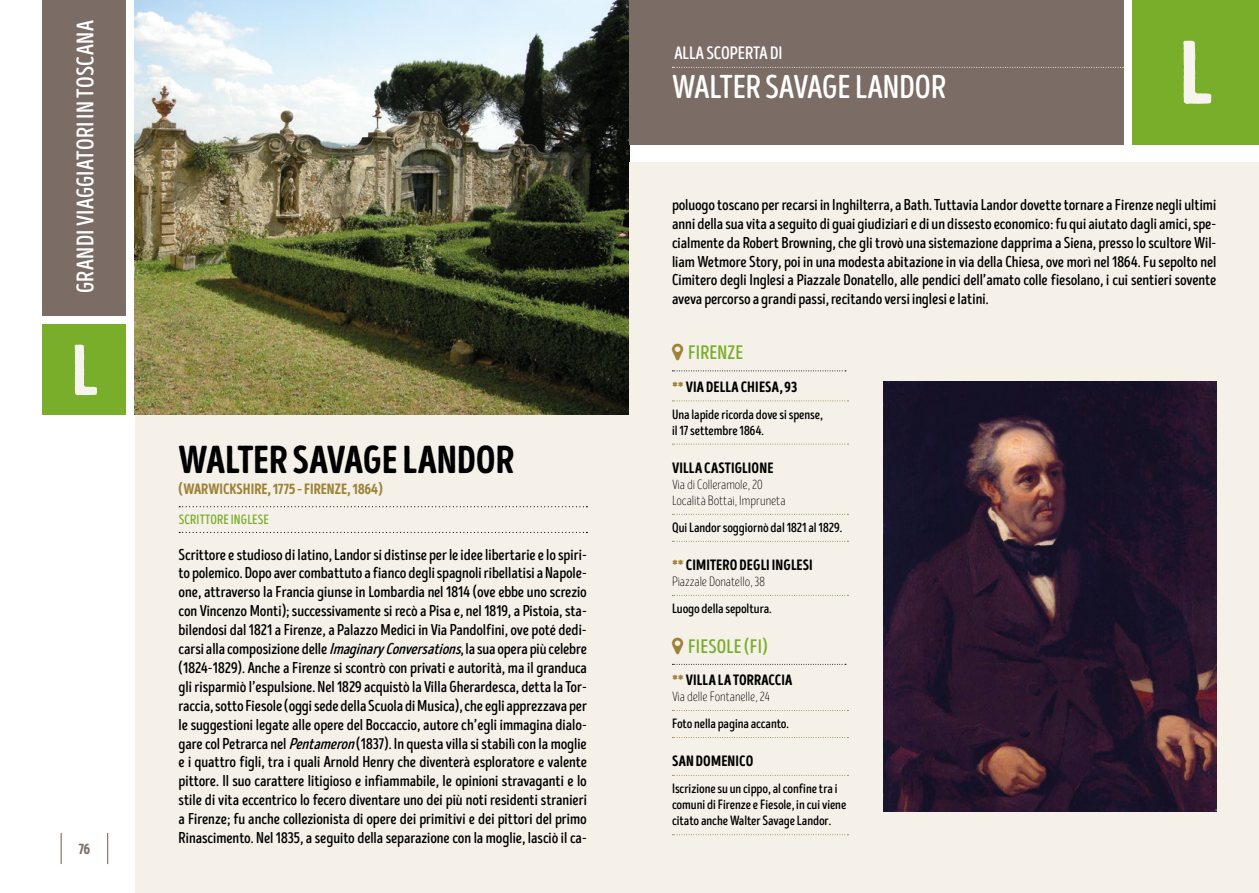
<style>
.page{position:relative;width:1259px;height:893px;background:#fff}
.page>*{position:absolute;margin:0;border:0;box-sizing:border-box;transform-origin:0 0}
.t1{font:90px "Intro Head HUC Base";color:#f7f4ed}
.t2{font:72px "Intro Head HUC Base";color:#f7f4ed}
.t3{font:39px "Intro Head HUC Base";color:#000}
.t4{font:33px "Intro Head BUC Base";color:#fff}
.t5{font:24px "Intro Head B Base";letter-spacing:.01em;color:#fff}
.t6{font:19.5px "Intro Head B Base";letter-spacing:.01em;color:#79ae2b}
.t7{font:18px "Intro Head BUC Base";color:#fff}
.t8{font:15.75px/18.9px "Intro Head B Base";letter-spacing:-.005em;color:#000;text-align:justify}
.t9{font:15px "Intro Head H Base";letter-spacing:.01em;color:#000}
.t10{font:15px "Intro Head HUC Base";color:#9d8338}
.t11{font:15px "Intro Head HUC Base";color:#7b6d66}
.t12{font:13.5px/16.2px "Intro Head B Base";letter-spacing:-.005em;color:#000}
.t13{font:13.5px/16.2px "Intro Head L Base";letter-spacing:-.005em;color:#000}
.t14{font:13.5px "Intro Head B Base";letter-spacing:.01em;color:#79ae2b}
.s1{font-style:italic}
.s2{color:#9d8338}
</style>
<div class="page">
<div style="left:43px;top:324px;width:83px;height:90px;background:#79ae2b"></div>
<div style="left:135px;top:0;width:494px;height:893px;background:#f5f1e9"></div>
<div style="left:43px;top:0;width:83px;height:316px;background:#7b6d66"></div>
<svg style="left:179px;top:506px;width:408px;height:1px"></svg>
<svg style="left:179px;top:532px;width:408px;height:1px"></svg>
<img style="left:135px;top:0;width:494px;height:414px">
<div style="left:1132px;top:0;width:127px;height:144px;background:#79ae2b"></div>
<div style="left:629px;top:162px;width:630px;height:731px;background:#f5f1e9"></div>
<div style="left:629px;top:0;width:495px;height:144px;background:#7b6d66"></div>
<svg style="left:672px;top:67px;width:452px;height:1px"></svg>
<svg style="left:672px;top:371px;width:174px;height:1px"></svg>
<svg style="left:672px;top:401px;width:176px;height:1px"></svg>
<svg style="left:672px;top:444px;width:176px;height:1px"></svg>
<svg style="left:672px;top:514px;width:176px;height:1px"></svg>
<svg style="left:672px;top:541px;width:176px;height:1px"></svg>
<svg style="left:672px;top:595px;width:176px;height:1px"></svg>
<svg style="left:672px;top:664px;width:174px;height:1px"></svg>
<svg style="left:672px;top:710px;width:176px;height:1px"></svg>
<svg style="left:672px;top:737px;width:176px;height:1px"></svg>
<svg style="left:672px;top:775px;width:176px;height:1px"></svg>
<svg style="left:672px;top:834px;width:176px;height:1px"></svg>
<img style="left:883px;top:382px;width:333px;height:429px">
<hr style="left:61px;top:833px;width:1px;height:31px;background:#7b6d66">
<hr style="left:107px;top:833px;width:1px;height:31px;background:#7b6d66">
<h3 class="t5" style="left:71px;top:293px;width:274px;rotate:-90deg">GRANDI VIAGGIATORI IN TOSCANA</h3>
<h2 class="t2" style="left:71px;top:327px;width:28px">L</h2>
<p class="t11" style="left:79px;top:840px;width:13px">76</p>
<h3 class="t3" style="left:179px;top:436px;width:337px">WALTER SAVAGE LANDOR</h3>
<p class="t10" style="left:179px;top:480px;width:206px">(WARWICKSHIRE, 1775 – FIRENZE, 1864)</p>
<p class="t14" style="left:179px;top:512px;width:92px">SCRITTORE INGLESE</p>
<p class="t8" style="left:179px;top:545px;width:410px">Scrittore e studioso di latino, Landor si distinse per le idee libertarie e lo spiri&shy;to polemico. Dopo aver combattuto a fianco degli spagnoli ribellatisi a Napole&shy;one, attraverso la Francia giunse in Lombardia nel 1814 (ove ebbe uno screzio con Vincenzo Monti); successivamente si recò a Pisa e, nel 1819, a Pistoia, sta&shy;bilendosi dal 1821 a Firenze, a Palazzo Medici in Via Pandolfini, ove poté dedi&shy;carsi alla composizione delle <span class="s1">ImaginaryConversations</span>, la sua opera più celebre (1824-1829). Anche a Firenze si scontrò con privati e autorità, ma il granduca gli risparmiò l’espulsione. Nel 1829 acquistò la Villa Gherardesca, detta la Tor&shy;raccia, sotto Fiesole (oggi sede della Scuola di Musica), che egli apprezzava per le suggestioni legate alle opere del Boccaccio, autore ch’egli immagina dialo&shy;gare col Petrarca nel <span class="s1">Pentameron</span>(1837). In questa villa si stabilì con la moglie e i quattro figli, tra i quali Arnold Henry che diventerà esploratore e valente pittore. Il suo carattere litigioso e infiammabile, le opinioni stravaganti e lo stile di vita eccentrico lo fecero diventare uno dei più noti residenti stranieri a Firenze; fu anche collezionista di opere dei primitivi e dei pittori del primo Rinascimento. Nel 1835, a seguito della separazione con la moglie, lasciò il ca-</p>
<p class="t7" style="left:674px;top:42px;width:110px">ALLA SCOPERTA DI</p>
<h3 class="t4" style="left:672px;top:68px;width:275px">WALTER SAVAGE LANDOR</h3>
<h1 class="t1" style="left:1178px;top:18px;width:35px">L</h1>
<p class="t8" style="left:672px;top:195px;width:546px">poluogo toscano per recarsi in Inghilterra, a Bath. Tuttavia Landor dovette tornare a Firenze negli ultimi anni della sua vita a seguito di guai giudiziari e di un dissesto economico: fu qui aiutato dagli amici, spe&shy;cialmente da Robert Browning, che gli trovò una sistemazione dapprima a Siena, presso lo scultore Wil&shy;liam Wetmore Story, poi in una modesta abitazione in via della Chiesa, ove morì nel 1864. Fu sepolto nel Cimitero degli Inglesi a Piazzale Donatello, alle pendici dell’amato colle fiesolano, i cui sentieri sovente aveva percorso a grandi passi, recitando versi inglesi e latini.</p>
<p class="t6" style="left:688px;top:341px;width:57px">FIRENZE</p>
<p class="t9" style="left:672px;top:377px;width:127px"><span class="s2">**</span> VIA DELLA CHIESA, 93</p>
<p class="t12" style="left:672px;top:406px;width:153px">Una lapide ricorda dove si spense, il 17 settembre 1864.</p>
<p class="t9" style="left:672px;top:458px;width:103px">VILLA CASTIGLIONE</p>
<p class="t13" style="left:672px;top:477px;width:115px">Via di Colleramole, 20<br>Località Bottai, Impruneta</p>
<p class="t12" style="left:672px;top:520px;width:172px">Qui Landor soggiornò dal 1821 al 1829.</p>
<p class="t9" style="left:672px;top:556px;width:142px"><span class="s2">**</span> CIMITERO DEGLI INGLESI</p>
<p class="t13" style="left:672px;top:574px;width:94px">Piazzale Donatello, 38</p>
<p class="t12" style="left:672px;top:601px;width:101px">Luogo della sepoltura.</p>
<p class="t6" style="left:688px;top:635px;width:81px">FIESOLE (FI)</p>
<p class="t9" style="left:672px;top:671px;width:122px"><span class="s2">**</span> VILLA LA TORRACCIA</p>
<p class="t13" style="left:672px;top:689px;width:99px">Via delle Fontanelle, 24</p>
<p class="t12" style="left:672px;top:716px;width:119px">Foto nella pagina accanto.</p>
<p class="t9" style="left:672px;top:752px;width:83px">SAN DOMENICO</p>
<p class="t12" style="left:672px;top:781px;width:176px">Iscrizione su un cippo, al confine tra i comuni di Firenze e Fiesole, in cui viene citato anche Walter Savage Landor.</p>
</div>
